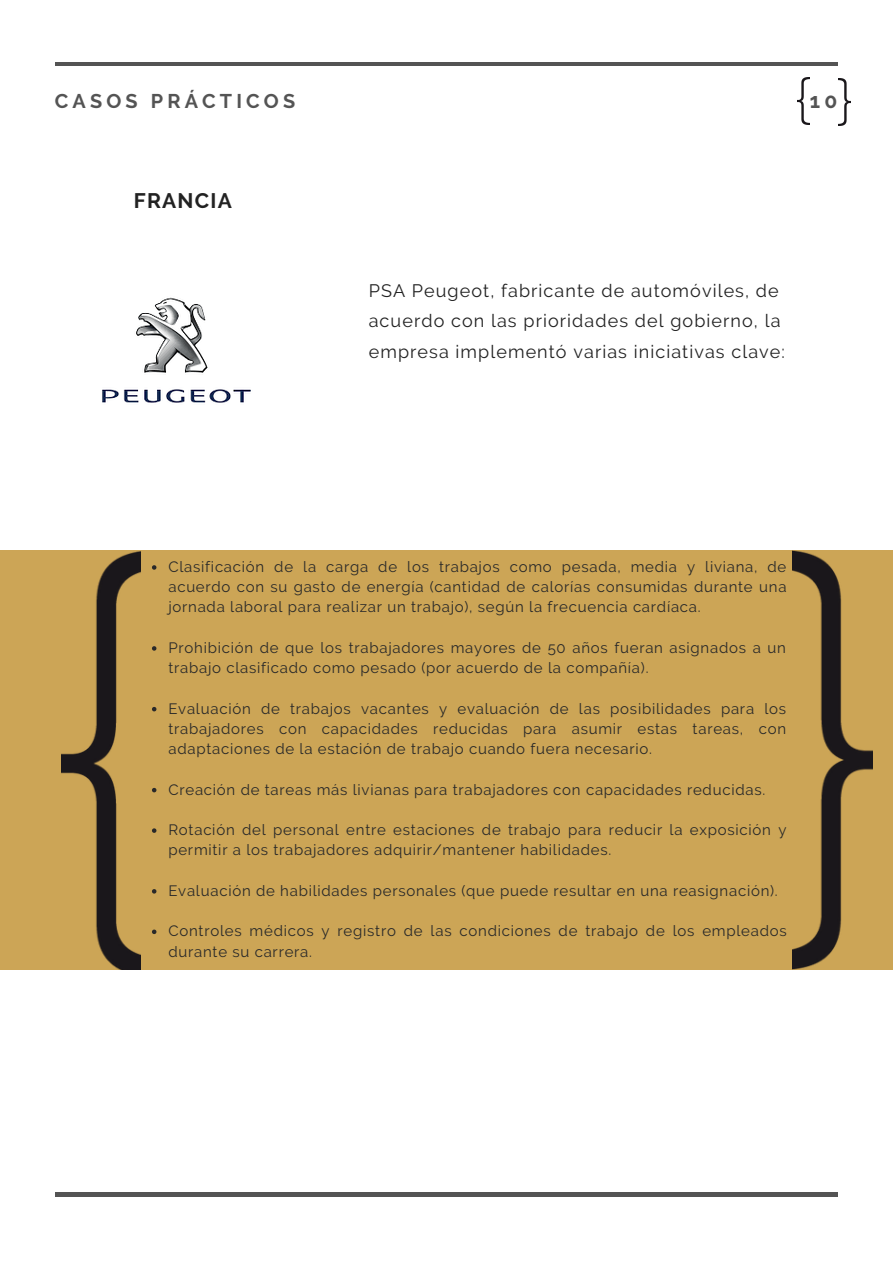
<style>
.page{position:relative;width:893px;height:1264px;background:#fff}
.page>*{position:absolute;margin:0;border:0;box-sizing:border-box;transform-origin:0 0}
.t1{font:700 21px "Raleway";letter-spacing:.06em;color:#222}
.t2{font:700 21px "Raleway";color:#545454}
.t3{font:700 19.8px "Raleway";letter-spacing:.21em;color:#545454}
.t4{font:18px/30.3px "Raleway";letter-spacing:.06em;color:#222}
.t5{font:15px/20.2px "Raleway";letter-spacing:.05em;color:#292929}
</style>
<div class="page">
<hr style="left:55px;top:62px;width:782px;height:4px;background:#545454">
<hr style="left:55px;top:1192px;width:782px;height:4px;background:#545454">
<div style="left:0;top:550px;width:892px;height:419px;background:#cca556"></div>
<img style="left:62px;top:550px;width:78px;height:419px">
<svg style="left:152px;top:565px;width:4px;height:4px"></svg>
<svg style="left:152px;top:646px;width:4px;height:4px"></svg>
<svg style="left:152px;top:707px;width:4px;height:4px"></svg>
<svg style="left:152px;top:788px;width:4px;height:4px"></svg>
<svg style="left:152px;top:828px;width:4px;height:4px"></svg>
<svg style="left:152px;top:889px;width:4px;height:4px"></svg>
<svg style="left:152px;top:929px;width:4px;height:5px"></svg>
<img style="left:792px;top:550px;width:80px;height:419px">
<img style="left:102px;top:297px;width:149px;height:106px">
<img style="left:797px;top:77px;width:12px;height:48px">
<img style="left:838px;top:78px;width:12px;height:48px">
<h2 class="t3" style="left:55px;top:89px;width:242px">CASOS PRÁCTICOS</h2>
<h1 class="t2" style="left:809px;top:88px;width:29px">10</h1>
<h1 class="t1" style="left:134px;top:188px;width:100px">FRANCIA</h1>
<p class="t4" style="left:369px;top:275px;width:417px">PSA Peugeot, fabricante de automóviles, de acuerdo con las prioridades del gobierno, la empresa implementó varias iniciativas clave:</p>
<p class="t5" style="left:168px;top:556px;width:619px;text-align:justify">Clasificación de la carga de los trabajos como pesada, media y liviana, de acuerdo con su gasto de energía (cantidad de calorías consumidas durante una jornada laboral para realizar un trabajo), según la frecuencia cardíaca.</p>
<p class="t5" style="left:168px;top:637px;width:619px">Prohibición de que los trabajadores mayores de 50 años fueran asignados a un trabajo clasificado como pesado (por acuerdo de la compañía).</p>
<p class="t5" style="left:168px;top:698px;width:619px;text-align:justify">Evaluación de trabajos vacantes y evaluación de las posibilidades para los trabajadores con capacidades reducidas para asumir estas tareas, con adaptaciones de la estación de trabajo cuando fuera necesario.</p>
<p class="t5" style="left:168px;top:779px;width:598px">Creación de tareas más livianas para trabajadores con capacidades reducidas.</p>
<p class="t5" style="left:168px;top:819px;width:619px">Rotación del personal entre estaciones de trabajo para reducir la exposición y permitir a los trabajadores adquirir/mantener habilidades.</p>
<p class="t5" style="left:168px;top:880px;width:610px">Evaluación de habilidades personales (que puede resultar en una reasignación).</p>
<p class="t5" style="left:168px;top:920px;width:619px">Controles médicos y registro de las condiciones de trabajo de los empleados durante su carrera.</p>
</div>
